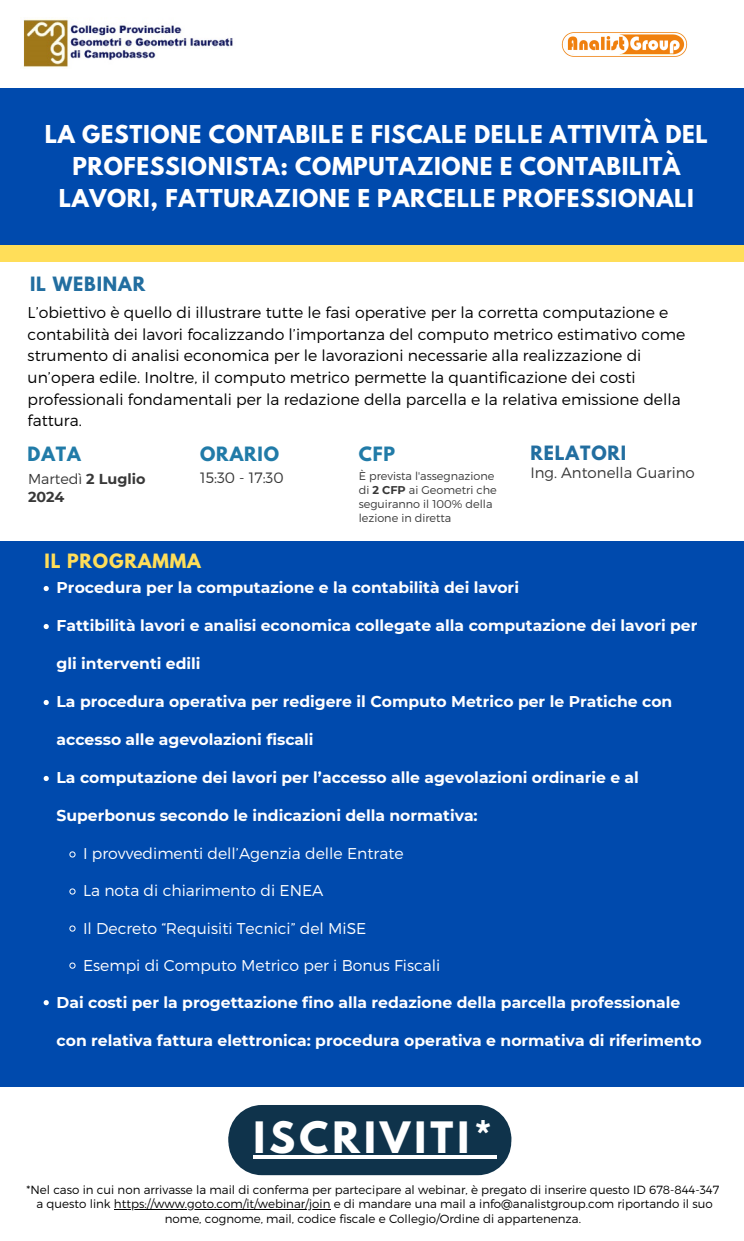
<style>
.page{position:relative;width:744px;height:1241px;background:#fff}
.page>*{position:absolute;margin:0;border:0;box-sizing:border-box;transform-origin:0 0}
.t1{font:700 38.31px "League Spartan";letter-spacing:.11em;color:#fff}
.t2{font:700 21.81px/32.4px "League Spartan";letter-spacing:.03em;color:#fff;text-align:center}
.t3{font:700 17.5px "League Spartan";letter-spacing:.05em;color:#226ea0}
.t4{font:700 17.5px "League Spartan";letter-spacing:.05em;color:#217ba8}
.t5{font:700 17.5px "League Spartan";letter-spacing:.05em;color:#ffde59}
.t6{font:700 15.62px "Montserrat";color:#fff}
.t7{font:300 15.62px/21.6px "Montserrat";color:#000}
.t8{font:300 15.62px "Montserrat";color:#fff}
.t9{font:300 15px "Montserrat";color:#383838}
.t10{font:700 14.31px/18.2px "Montserrat";color:#383838}
.t11{font:300 11.81px "Montserrat";color:#000}
.t12{font:300 11.25px/13.9px "Montserrat";color:#383838}
.s1{font-weight:300}
.s2{font-weight:700}
</style>
<div class="page">
<div style="left:0;top:88px;width:744px;height:157px;background:#004aad"></div>
<div style="left:1px;top:245px;width:743px;height:16px;background:#ffde59"></div>
<div style="left:0;top:541px;width:744px;height:545px;background:#004aad"></div>
<img style="left:561px;top:32px;width:127px;height:25px">
<svg style="left:228px;top:1143px;width:283px;height:32px"></svg>
<div style="left:228px;top:1104px;width:283px;height:67px;background:#0f334b;border-radius:33px"></div>
<hr style="left:254px;top:1155px;width:220px;height:4px;background:#fff">
<hr style="left:474px;top:1155px;width:23px;height:4px;background:#fff">
<svg style="left:44px;top:586px;width:5px;height:5px"></svg>
<svg style="left:44px;top:624px;width:5px;height:5px"></svg>
<svg style="left:44px;top:700px;width:5px;height:5px"></svg>
<svg style="left:44px;top:775px;width:5px;height:6px"></svg>
<svg style="left:69px;top:851px;width:7px;height:6px"></svg>
<svg style="left:69px;top:888px;width:7px;height:6px"></svg>
<svg style="left:69px;top:925px;width:7px;height:6px"></svg>
<svg style="left:69px;top:962px;width:7px;height:6px"></svg>
<svg style="left:44px;top:1000px;width:5px;height:5px"></svg>
<img style="left:23px;top:19px;width:210px;height:50px">
<hr style="left:114px;top:1209px;width:216px;height:1px;background:#000">
<h3 class="t2" style="left:45px;top:121px;width:664px">LA GESTIONE CONTABILE E FISCALE DELLE ATTIVITÀ DEL<br>PROFESSIONISTA: COMPUTAZIONE E CONTABILITÀ<br>LAVORI, FATTURAZIONE E PARCELLE PROFESSIONALI</h3>
<h4 class="t3" style="left:30px;top:275px;width:117px">IL WEBINAR</h4>
<h3 class="t7" style="left:28px;top:301px;width:659px">L’obiettivo è quello di illustrare tutte le fasi operative per la corretta computazione e contabilità dei lavori focalizzando l’importanza del computo metrico estimativo come strumento di analisi economica per le lavorazioni necessarie alla realizzazione di un’opera edile. Inoltre, il computo metrico permette la quantificazione dei costi professionali fondamentali per la redazione della parcella e la relativa emissione della fattura.</h3>
<p class="t4" style="left:28px;top:445px;width:55px">DATA</p>
<p class="t4" style="left:200px;top:445px;width:81px">ORARIO</p>
<p class="t10" style="left:28px;top:469px;width:119px"><span class="s1">Martedì</span> 2 Luglio<br>2024</p>
<p class="t9" style="left:200px;top:468px;width:85px">15:30 - 17:30</p>
<p class="t5" style="left:44px;top:552px;width:158px">IL PROGRAMMA</p>
<p class="t4" style="left:359px;top:445px;width:38px">CFP</p>
<p class="t12" style="left:359px;top:468px;width:140px">È prevista l'assegnazione di <span class="s2">2 CFP</span> ai Geometri che seguiranno il 100% della lezione in diretta</p>
<p class="t3" style="left:530px;top:444px;width:97px">RELATORI</p>
<p class="t9" style="left:530px;top:463px;width:166px">Ing. Antonella Guarino</p>
<h2 class="t6" style="left:57px;top:578px;width:464px">Procedura per la computazione e la contabilità dei lavori</h2>
<p class="t6" style="left:57px;top:616px;width:642px">Fattibilità lavori e analisi economica collegate alla computazione dei lavori per</p>
<p class="t6" style="left:57px;top:654px;width:146px">gli interventi edili</p>
<h3 class="t6" style="left:57px;top:692px;width:617px">La procedura operativa per redigere il Computo Metrico per le Pratiche con</h3>
<h3 class="t6" style="left:57px;top:730px;width:259px">accesso alle agevolazioni fiscali</h3>
<h4 class="t6" style="left:57px;top:768px;width:584px">La computazione dei lavori per l’accesso alle agevolazioni ordinarie e al</h4>
<h4 class="t6" style="left:57px;top:806px;width:423px">Superbonus secondo le indicazioni della normativa:</h4>
<h3 class="t8" style="left:83px;top:843px;width:322px">I provvedimenti dell’Agenzia delle Entrate</h3>
<h4 class="t8" style="left:83px;top:880px;width:242px">La nota di chiarimento di ENEA</h4>
<h3 class="t8" style="left:83px;top:917px;width:285px">Il Decreto “Requisiti Tecnici” del MiSE</h3>
<h4 class="t8" style="left:83px;top:954px;width:359px">Esempi di Computo Metrico per i Bonus Fiscali</h4>
<h3 class="t6" style="left:57px;top:992px;width:625px">Dai costi per la progettazione fino alla redazione della parcella professionale</h3>
<h3 class="t6" style="left:57px;top:1030px;width:647px">con relativa fattura elettronica: procedura operativa e normativa di riferimento</h3>
<p class="t1" style="left:254px;top:1118px;width:240px">ISCRIVITI*</p>
<p class="t11" style="left:27px;top:1181px;width:694px">*Nel caso in cui non arrivasse la mail di conferma per partecipare al webinar, è pregato di inserire questo ID 678-844-347</p>
<h1 class="t11" style="left:37px;top:1196px;width:678px">a questo link https://www.goto.com/it/webinar/join e di mandare una mail a info@analistgroup.com riportando il suo</h1>
<p class="t11" style="left:165px;top:1210px;width:418px">nome, cognome, mail, codice fiscale e Collegio/Ordine di appartenenza.</p>
</div>
